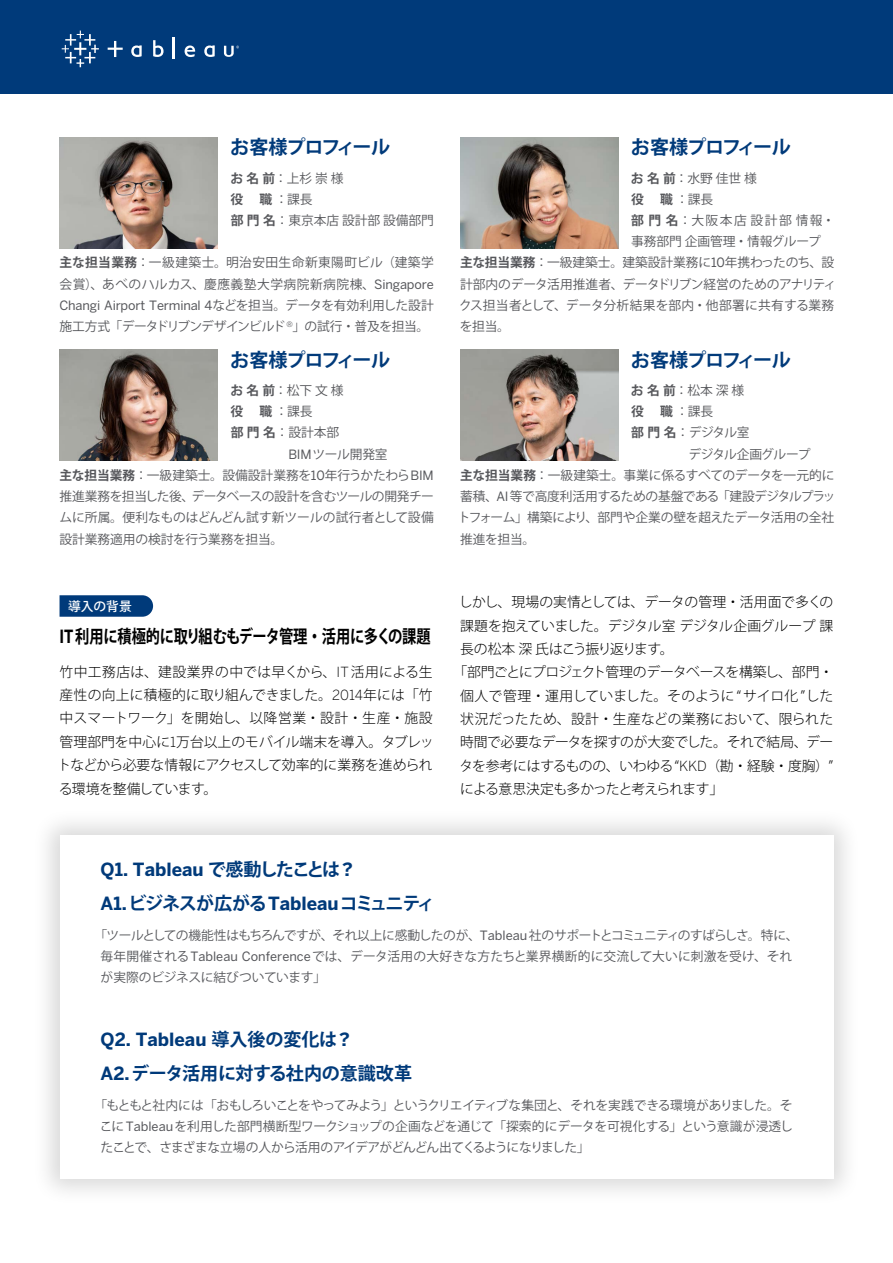
<style>
.page{position:relative;width:893px;height:1263px;background:#fff}
.page>*{position:absolute;margin:0;border:0;box-sizing:border-box;transform-origin:0 0}
.t1{font:700 19.2px "Koz Go Pro";letter-spacing:-.06em;color:#003a7a}
.t2{font:700 18px "Benton Sans";color:#003a7a}
.t3{font:700 18px "Koz Go Pro";letter-spacing:-.03em;color:#000;scale:.79 1}
.t4{font:700 18px "Koz Go Pro";letter-spacing:-.08em;color:#003a7a}
.t5{font:700 18px "Koz Go Pro";letter-spacing:-.02em;color:#003a7a}
.t6{font:300 13.8px/23.4px "Koz Go Pro";letter-spacing:-.025em;color:#000;text-align:justify}
.t7{font:300 13.8px "Koz Go Pro";letter-spacing:-.055em;color:#000}
.t8{font:300 13.8px "Koz Go Pro";letter-spacing:.005em;color:#000}
.t9{font:300 13.8px "Koz Go Pro";letter-spacing:.025em;color:#000}
.t10{font:300 13.8px "Koz Go Pro";letter-spacing:-.05em;color:#000}
.t11{font:12.75px/21.3px "Koz Go Pro";letter-spacing:-.01em;color:#56575b}
.t12{font:12.75px/21.3px "Koz Go Pro";letter-spacing:.035em;color:#56575b}
.t13{font:12.75px "Koz Go Pro";letter-spacing:-.04em;color:#56575b}
.t14{font:12.75px "Benton Sans";letter-spacing:-.01em;color:#56575b}
.t15{font:12.75px "Koz Go Pro";letter-spacing:-.03em;color:#56575b}
.t16{font:12.75px "Koz Go Pro";letter-spacing:-.045em;color:#56575b}
.t17{font:700 12.75px "Koz Go Pro";color:#56575b}
.t18{font:500 12.75px "Koz Go Pro";color:#fff}
.s1{font-weight:700}
.s2{font-family:"Benton Sans"}
.s3{font-family:"Koz Go Pro"}
.s4{font-weight:400}
</style>
<div class="page">
<div style="left:32px;top:808px;width:829px;height:398px;background:#000;opacity:.15"></div>
<svg style="left:60px;top:835px;width:773px;height:344px"></svg>
<svg style="left:60px;top:595px;width:93px;height:22px;background:#0c4380"></svg>
<div style="left:0;top:0;width:893px;height:94px;background:#003a7a"></div>
<svg style="left:62px;top:31px;width:37px;height:36px"></svg>
<svg style="left:153px;top:40px;width:11px;height:17px"></svg>
<hr style="left:173px;top:38px;width:2px;height:21px;background:#fff">
<svg style="left:184px;top:46px;width:11px;height:11px"></svg>
<svg style="left:131px;top:45px;width:11px;height:12px"></svg>
<svg style="left:204px;top:45px;width:11px;height:12px"></svg>
<svg style="left:108px;top:41px;width:15px;height:16px"></svg>
<svg style="left:224px;top:46px;width:15px;height:11px"></svg>
<img style="left:460px;top:137px;width:159px;height:111px">
<img style="left:60px;top:137px;width:158px;height:111px">
<img style="left:60px;top:350px;width:158px;height:110px">
<img style="left:460px;top:350px;width:159px;height:110px">
<h1 class="t1" style="left:230px;top:135px;width:161px">お客様プロフィール</h1>
<p class="t11" style="left:230px;top:168px;width:205px"><span class="s1">お名前</span>：上杉崇様<br><span class="s1">役　職</span>：課長<br><span class="s1">部門名</span>：東京本店設計部設備部門</p>
<p class="t12" style="left:59px;top:252px;width:376px"><span class="s1">主な担当業務</span>：一級建築士。明治安田生命新東陽町ビル（建築学会賞）、あべのハルカス、慶應義塾大学病院新病院棟、<span class="s2">Singapore</span></p>
<p class="t14" style="left:59px;top:298px;width:376px">Changi Airport Terminal 4<span class="s3">などを担当。データを有効利用した設計</span></p>
<p class="t15" style="left:60px;top:318px;width:371px">施工方式「データドリブンデザインビルド <sup>®</sup>」の試行・普及を担当。</p>
<h1 class="t1" style="left:230px;top:347px;width:161px">お客様プロフィール</h1>
<p class="t11" style="left:230px;top:380px;width:115px"><span class="s1">お名前</span>：松下文様</p>
<p class="t17" style="left:231px;top:403px;width:84px">役　職<span class="s4">：課長</span></p>
<p class="t11" style="left:231px;top:422px;width:110px"><span class="s1">部門名</span>：設計本部</p>
<p class="t11" style="left:288px;top:444px;width:101px"><span class="s2">BIM</span>ツール開発室</p>
<p class="t11" style="left:59px;top:465px;width:376px"><span class="s1">主な担当業務</span>：一級建築士。設備設計業務を<span class="s2">10</span>年行うかたわら<span class="s2">BIM</span></p>
<p class="t16" style="left:59px;top:488px;width:376px">推進業務を担当した後、データベースの設計を含むツールの開発チー</p>
<p class="t11" style="left:59px;top:507px;width:376px">ムに所属。便利なものはどんどん試す新ツールの試行者として設備</p>
<p class="t11" style="left:59px;top:529px;width:225px">設計業務適用の検討を行う業務を担当。</p>
<p class="t18" style="left:68px;top:598px;width:65px">導入の背景</p>
<h2 class="t3" style="left:60px;top:625px;width:471px"><span class="s2">IT</span>利用に積極的に取り組むもデータ管理・活用に多くの課題</h2>
<p class="t6" style="left:58px;top:660px;width:378px">竹中工務店は、建設業界の中では早くから、<span class="s2">IT</span>活用による生産性の向上に積極的に取り組んできました。<span class="s2">2014</span>年には「竹中スマートワーク」を開始し、以降営業・設計・生産・施設管理部門を中心に<span class="s2">1</span>万台以上のモバイル端末を導入。タブレットなどから必要な情報にアクセスして効率的に業務を進められる環境を整備しています。</p>
<h1 class="t1" style="left:631px;top:135px;width:161px">お客様プロフィール</h1>
<p class="t11" style="left:631px;top:168px;width:205px"><span class="s1">お名前</span>：水野佳世様<br><span class="s1">役　職</span>：課長<br><span class="s1">部門名</span>：大阪本店設計部情報・事務部門企画管理・情報グループ</p>
<p class="t11" style="left:459px;top:252px;width:378px"><span class="s1">主な担当業務</span>：一級建築士。建築設計業務に<span class="s2">10</span>年携わったのち、設計部内のデータ活用推進者、データドリブン経営のためのアナリティクス担当者として、データ分析結果を部内・他部署に共有する業務を担当。</p>
<h1 class="t1" style="left:631px;top:347px;width:161px">お客様プロフィール</h1>
<p class="t11" style="left:631px;top:380px;width:115px"><span class="s1">お名前</span>：松本深様</p>
<p class="t17" style="left:631px;top:403px;width:84px">役　職<span class="s4">：課長</span></p>
<p class="t11" style="left:631px;top:422px;width:133px"><span class="s1">部門名</span>：デジタル室　</p>
<p class="t13" style="left:688px;top:446px;width:123px">デジタル企画グループ</p>
<p class="t11" style="left:460px;top:465px;width:376px"><span class="s1">主な担当業務</span>：一級建築士。事業に係るすべてのデータを一元的に</p>
<p class="t13" style="left:460px;top:488px;width:377px">蓄積、<span class="s2">AI</span>等で高度利活用するための基盤である「建設デジタルプラッ</p>
<p class="t11" style="left:458px;top:507px;width:378px">トフォーム」構築により、部門や企業の壁を超えたデータ活用の全社</p>
<p class="t11" style="left:460px;top:529px;width:77px">推進を担当。</p>
<p class="t6" style="left:459px;top:590px;width:376px">しかし、現場の実情としては、データの管理・活用面で多くの</p>
<p class="t6" style="left:460px;top:614px;width:375px">課題を抱えていました。デジタル室デジタル企画グループ課</p>
<p class="t7" style="left:460px;top:640px;width:215px">長の松本深氏はこう振り返ります。</p>
<p class="t7" style="left:453px;top:663px;width:381px">「部門ごとにプロジェクト管理のデータベースを構築し、部門・</p>
<p class="t8" style="left:460px;top:687px;width:375px">個人で管理・運用していました。そのように “サイロ化 ”した</p>
<p class="t9" style="left:460px;top:710px;width:375px">状況だったため、設計・生産などの業務において、限られた</p>
<p class="t6" style="left:460px;top:731px;width:375px">時間で必要なデータを探すのが大変でした。それで結局、デー</p>
<p class="t6" style="left:459px;top:754px;width:375px">タを参考にはするものの、いわゆる“<span class="s2">KKD</span>（勘・経験・度胸）”</p>
<p class="t10" style="left:460px;top:780px;width:264px">による意思決定も多かったと考えられます」</p>
<h2 class="t2" style="left:101px;top:859px;width:254px">Q1. Tableau <span class="s3">で感動したことは</span>?</h2>
<h2 class="t4" style="left:101px;top:892px;width:336px"><span class="s2">A1.</span>ビジネスが広がる<span class="s2">Tableau</span>コミュニティ</h2>
<p class="t11" style="left:101px;top:925px;width:699px;text-indent:-6px">「ツールとしての機能性はもちろんですが、それ以上に感動したのが、<span class="s2">Tableau</span> 社のサポートとコミュニティのすばらしさ。特に、毎年開催される<span class="s2">Tableau Conference</span>では、データ活用の大好きな方たちと業界横断的に交流して大いに刺激を受け、それが実際のビジネスに結びついています」</p>
<h2 class="t2" style="left:101px;top:1029px;width:251px">Q2. Tableau <span class="s3">導入後の変化は</span>?</h2>
<h2 class="t5" style="left:101px;top:1062px;width:313px"><span class="s2">A2.</span>データ活用に対する社内の意識改革</h2>
<p class="t11" style="left:100px;top:1095px;width:695px;text-align:justify;text-indent:-5px">「もともと社内には「おもしろいことをやってみよう」というクリエイティブな集団と、それを実践できる環境がありました。そこに<span class="s2">Tableau</span>を利用した部門横断型ワークショップの企画などを通じて「探索的にデータを可視化する」という意識が浸透したことで、さまざまな立場の人から活用のアイデアがどんどん出てくるようになりました」</p>
</div>
